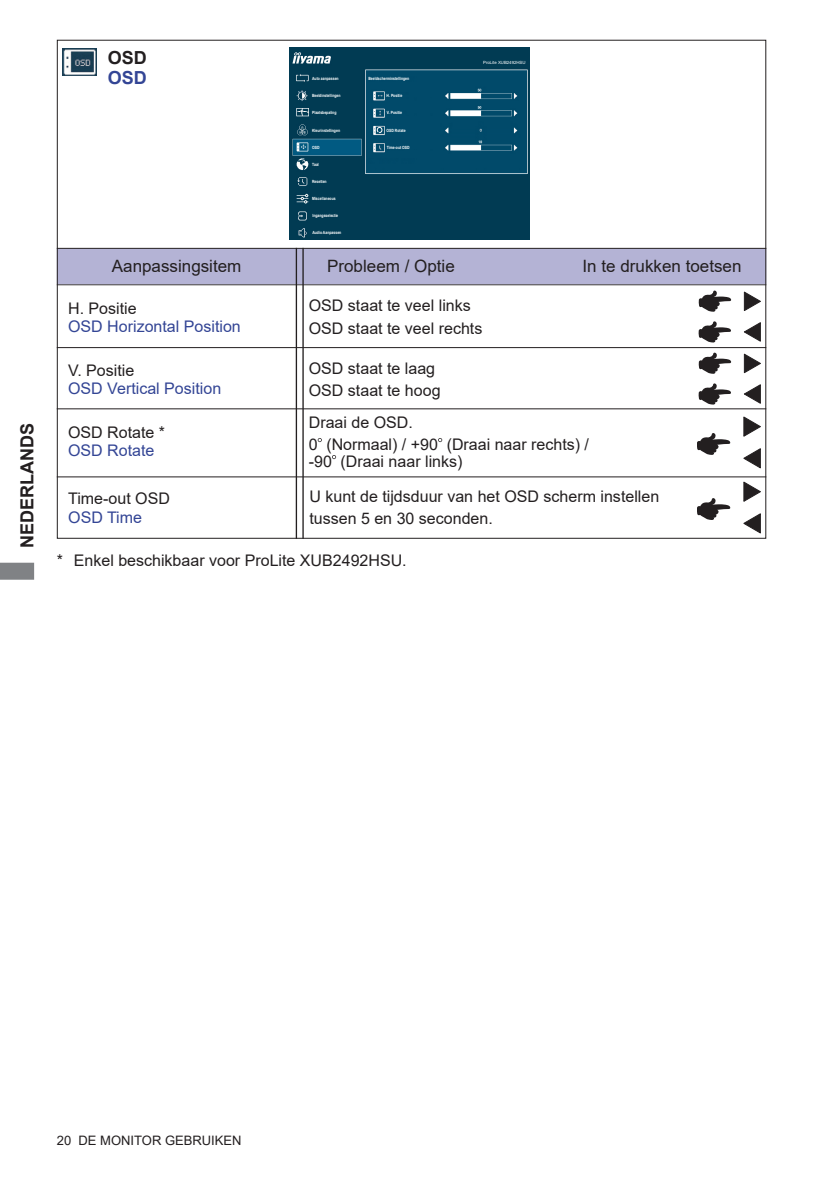
<style>
.page{position:relative;width:840px;height:1191px;background:#fff}
.page>*{position:absolute;margin:0;border:0;box-sizing:border-box;transform-origin:0 0}
.t1{font:700 18px "Arial";color:#231f20}
.t2{font:700 18px "Arial";color:#334595}
.t3{font:17px "Arial";color:#231f20}
.t4{font:16px/22.6px "Arial";color:#231f20}
.t5{font:16px "Arial";color:#334595}
.t6{font:13px "Arial";color:#231f20}
.t7{font:700 4.4px "Arial";color:#fff;scale:.8 1}
.t8{font:4.4px "Arial";color:#fff}
</style>
<div class="page">
<svg style="left:0;top:562px;width:34px;height:18px"></svg>
<hr style="left:57px;top:284px;width:708px;height:1px;background:#231f20">
<hr style="left:57px;top:476px;width:708px;height:1px;background:#231f20">
<div style="left:57px;top:248px;width:708px;height:36px;background:#b4b3d5"></div>
<hr style="left:57px;top:248px;width:708px;height:1px;background:#231f20">
<hr style="left:295px;top:248px;width:2px;height:291px;background:#231f20">
<hr style="left:302px;top:248px;width:1px;height:291px;background:#231f20">
<svg style="left:697px;top:498px;width:33px;height:22px"></svg>
<svg style="left:743px;top:513px;width:17px;height:20px"></svg>
<svg style="left:743px;top:482px;width:17px;height:20px"></svg>
<hr style="left:57px;top:347px;width:708px;height:1px;background:#231f20">
<svg style="left:698px;top:290px;width:33px;height:22px"></svg>
<svg style="left:744px;top:322px;width:16px;height:20px"></svg>
<svg style="left:743px;top:291px;width:17px;height:20px"></svg>
<svg style="left:698px;top:321px;width:33px;height:21px"></svg>
<svg style="left:698px;top:353px;width:33px;height:21px"></svg>
<svg style="left:744px;top:384px;width:16px;height:20px"></svg>
<svg style="left:743px;top:353px;width:17px;height:20px"></svg>
<svg style="left:698px;top:383px;width:33px;height:21px"></svg>
<img style="left:289px;top:47px;width:240px;height:193px">
<svg style="left:377px;top:127px;width:5px;height:6px"></svg>
<hr style="left:57px;top:408px;width:708px;height:1px;background:#231f20">
<svg style="left:317px;top:438px;width:5px;height:4px"></svg>
<svg style="left:438px;top:438px;width:4px;height:4px"></svg>
<svg style="left:332px;top:455px;width:4px;height:4px"></svg>
<svg style="left:697px;top:433px;width:33px;height:22px"></svg>
<svg style="left:743px;top:448px;width:17px;height:20px"></svg>
<svg style="left:743px;top:417px;width:17px;height:20px"></svg>
<img style="left:63px;top:49px;width:33px;height:26px">
<p class="t1" style="left:14px;top:548px;width:126px;rotate:-90deg">NEDERLANDS</p>
<p class="t1" style="left:108px;top:45px;width:41px">OSD</p>
<p class="t2" style="left:108px;top:65px;width:41px">OSD</p>
<p class="t7" style="left:312px;top:75px;width:35px">Auto aanpassen</p>
<p class="t7" style="left:312px;top:93px;width:37px">Beeldinstellingen</p>
<p class="t7" style="left:312px;top:110px;width:32px">Plaatsbepaling</p>
<p class="t7" style="left:312px;top:127px;width:36px">Kleurinstellingen</p>
<p class="t7" style="left:312px;top:161px;width:10px">Taal</p>
<p class="t7" style="left:312px;top:178px;width:20px">Resetten</p>
<p class="t7" style="left:312px;top:195px;width:31px">Miscellaneous</p>
<p class="t7" style="left:312px;top:213px;width:34px">Ingangsselectie</p>
<p class="t7" style="left:312px;top:230px;width:38px">Audio Aanpassen</p>
<p class="t7" style="left:312px;top:144px;width:11px">OSD</p>
<p class="t7" style="left:368px;top:75px;width:52px">Beeldscherminstellingen</p>
<p class="t7" style="left:386px;top:93px;width:21px">H. Positie</p>
<p class="t7" style="left:386px;top:110px;width:20px">V. Positie</p>
<p class="t7" style="left:386px;top:144px;width:30px">Time-out OSD</p>
<p class="t7" style="left:386px;top:127px;width:25px">OSD Rotate</p>
<p class="t8" style="left:483px;top:59px;width:44px">ProLite XUB2492HSU</p>
<p class="t3" style="left:112px;top:255px;width:131px">Aanpassingsitem</p>
<p class="t3" style="left:327px;top:255px;width:129px">Probleem / Optie</p>
<p class="t3" style="left:582px;top:255px;width:160px">In te drukken toetsen</p>
<p class="t4" style="left:68px;top:297px;width:70px">H. Positie</p>
<p class="t5" style="left:68px;top:316px;width:174px">OSD Horizontal Position</p>
<p class="t4" style="left:68px;top:359px;width:68px">V. Positie</p>
<p class="t5" style="left:68px;top:378px;width:154px">OSD Vertical Position</p>
<p class="t4" style="left:68px;top:421px;width:98px">OSD Rotate *</p>
<p class="t5" style="left:68px;top:439px;width:88px">OSD Rotate</p>
<p class="t4" style="left:68px;top:487px;width:103px">Time-out OSD</p>
<p class="t5" style="left:68px;top:506px;width:75px">OSD Time</p>
<p class="t4" style="left:308px;top:294px;width:175px">OSD staat te veel links<br>OSD staat te veel rechts</p>
<p class="t4" style="left:308px;top:357px;width:133px">OSD staat te laag<br>OSD staat te hoog</p>
<p class="t4" style="left:308px;top:411px;width:282px">Draai de OSD.<br>0 (Normaal) / +90 (Draai naar rechts) /</p>
<p class="t4" style="left:308px;top:450px;width:155px">-90 (Draai naar links)</p>
<p class="t4" style="left:309px;top:485px;width:351px">U kunt de tijdsduur van het OSD scherm instellen tussen 5 en 30 seconden.</p>
<p class="t4" style="left:57px;top:549px;width:351px">* Enkel beschikbaar voor ProLite XUB2492HSU.</p>
<p class="t6" style="left:57px;top:1131px;width:186px">20 DE MONITOR GEBRUIKEN</p>
</div>
